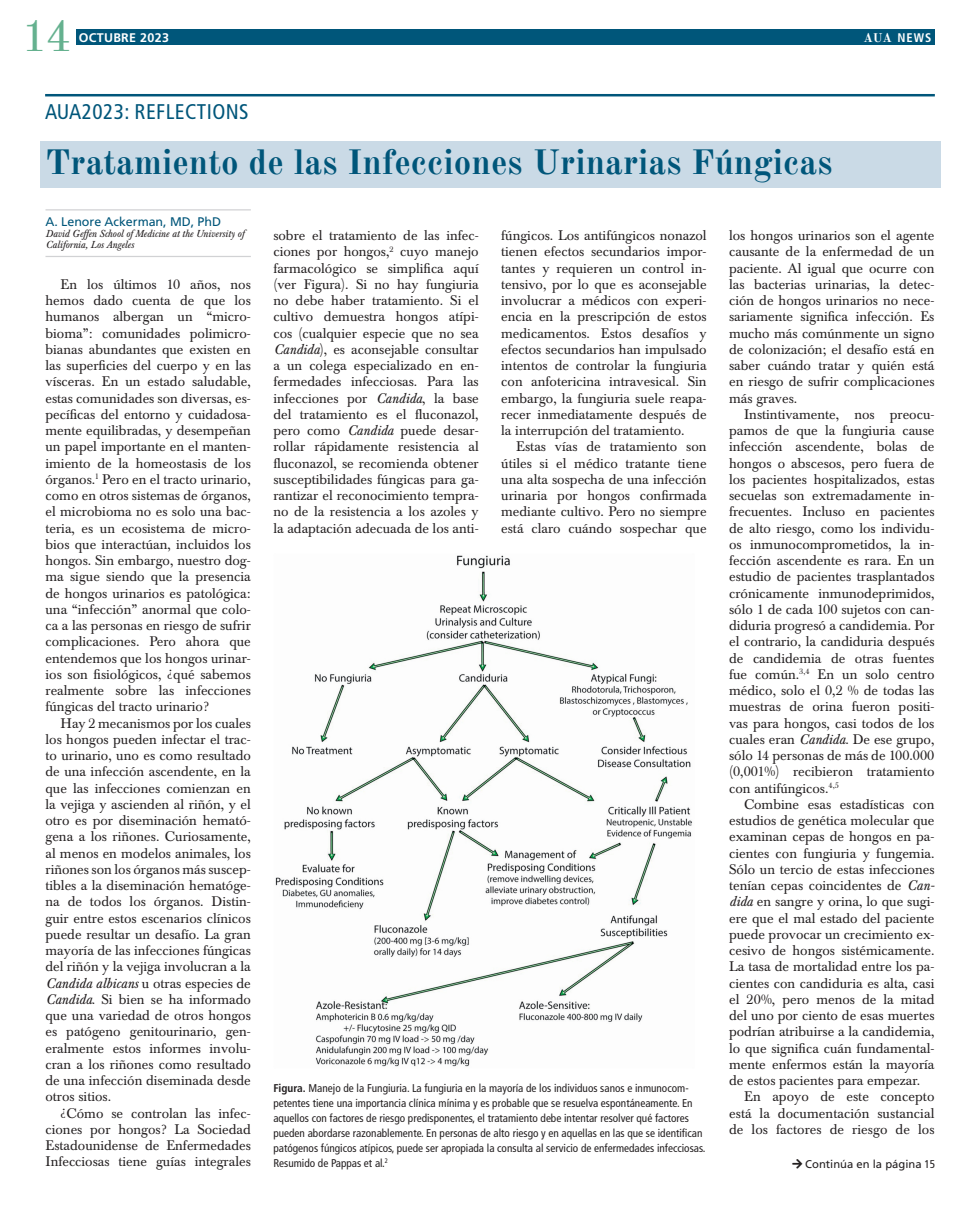
<style>
.page{position:relative;width:979px;height:1215px;background:#fff}
.page>*{position:absolute;margin:0;border:0;box-sizing:border-box;transform-origin:0 0}
.t1{font:45px "Old Standard TT";color:#65b18f}
.Headline_Blue_Backgr{font:700 35px "Old Standard TT";color:#00567a}
.Columns_Head{font:condensed 21.25px "Frutiger LT Pro";letter-spacing:.02em;color:#00567a}
.Paragraph{font:13.75px/16.2px "Baskerville BE";color:#231f20;text-align:justify}
.NAme{font:12.5px "Frutiger LT Pro";letter-spacing:-.005em;color:#00567a}
.t2{font:700 12.5px "Frutiger LT Pro";letter-spacing:.025em;color:#fff}
.t3{font:700 condensed 12.5px "Frutiger LT Pro";color:#fff}
.t4{font:condensed 11.25px/15px "Frutiger LT Pro";color:#231f20}
.Continued_on{font:11.25px "Frutiger LT Pro";color:#231f20}
.Affiliation{font:italic 10px/11.2px "Baskerville BE";letter-spacing:-.005em;color:#231f20}
.s1{font-family:"Old Standard TT";font-stretch:normal}
.s2{font-style:italic}
.s3{font-weight:700}
.s4{font-stretch:condensed}
</style>
<div class="page">
<div style="left:76px;top:29px;width:858px;height:16px;background:#00567a"></div>
<div style="left:40px;top:142px;width:900px;height:46px;background:#cadae6"></div>
<hr style="left:46px;top:209px;width:205px;height:1px;background:#d1d2d4">
<hr style="left:45px;top:256px;width:206px;height:1px;background:#d1d2d4">
<hr style="left:45px;top:94px;width:890px;height:2px;background:#00567a">
<img style="left:275px;top:555px;width:417px;height:512px">
<h1 class="t1" style="left:22px;top:2px;width:51px">14</h1>
<p class="t2" style="left:79px;top:30px;width:92px">OCTUBRE 2023</p>
<p class="t3" style="left:863px;top:30px;width:70px"><span class="s1">AUA</span> NEWS</p>
<p class="Columns_Head" style="left:45px;top:99px;width:205px">AUA2023: REFLECTIONS</p>
<p class="Headline_Blue_Backgr" style="left:46px;top:135px;width:788px">Tratamiento de las Infecciones Urinarias Fúngicas</p>
<p class="NAme" style="left:46px;top:214px;width:177px">A. Lenore Ackerman, MD, PhD</p>
<p class="Affiliation" style="left:46px;top:228px;width:200px">David Geffen School of Medicine at the University of<br>California, Los Angeles</p>
<p class="Paragraph" style="left:46px;top:276px;width:207px;text-indent:15px">En los últimos 10 años, nos hemos dado cuenta de que los humanos albergan un “micro&shy;bioma”: comunidades polimicro&shy;bianas abundantes que existen en las superficies del cuerpo y en las vísceras. En un estado saludable, estas comunidades son diversas, es&shy;pecíficas del entorno y cuidadosa&shy;mente equilibradas, y desempeñan un papel importante en el manten&shy;imiento de la homeostasis de los órganos.<sup>1</sup> Pero en el tracto urinario, como en otros sistemas de órganos, el microbioma no es solo una bac&shy;teria, es un ecosistema de micro&shy;bios que interactúan, incluidos los hongos. Sin embargo, nuestro dog&shy;ma sigue siendo que la presencia de hongos urinarios es patológica: una “infección” anormal que colo&shy;ca a las personas en riesgo de sufrir complicaciones. Pero ahora que entendemos que los hongos urinar&shy;ios son fisiológicos, ¿qué sabemos realmente sobre las infecciones fúngicas del tracto urinario?</p>
<p class="Paragraph" style="left:46px;top:715px;width:207px;text-indent:15px">Hay 2 mecanismos por los cuales los hongos pueden infectar el trac&shy;to urinario, uno es como resultado de una infección ascendente, en la que las infecciones comienzan en la vejiga y ascienden al riñón, y el otro es por diseminación hemató&shy;gena a los riñones. Curiosamente, al menos en modelos animales, los riñones son los órganos más suscep&shy;tibles a la diseminación hematóge&shy;na de todos los órganos. Distin&shy;guir entre estos escenarios clínicos puede resultar un desafío. La gran mayoría de las infecciones fúngicas del riñón y la vejiga involucran a la <span class="s2">Candida albicans</span> u otras especies de <span class="s2">Candida</span>. Si bien se ha informado que una variedad de otros hongos es patógeno genitourinario, gen&shy;eralmente estos informes involu&shy;cran a los riñones como resultado de una infección diseminada desde otros sitios.</p>
<p class="Paragraph" style="left:46px;top:1105px;width:207px;text-indent:15px">¿Cómo se controlan las infec&shy;ciones por hongos? La Sociedad Estadounidense de Enfermedades Infecciosas tiene guías integrales</p>
<p class="Paragraph" style="left:273px;top:228px;width:207px">sobre el tratamiento de las infec&shy;ciones por hongos,<sup>2</sup> cuyo manejo farmacológico se simplifica aquí (ver Figura). Si no hay fungiuria no debe haber tratamiento. Si el cultivo demuestra hongos atípi&shy;cos (cualquier especie que no sea <span class="s2">Candida</span>), es aconsejable consultar a un colega especializado en en&shy;fermedades infecciosas. Para las infecciones por <span class="s2">Candida</span>, la base del tratamiento es el fluconazol, pero como <span class="s2">Candida</span> puede desar&shy;rollar rápidamente resistencia al fluconazol, se recomienda obtener susceptibilidades fúngicas para ga&shy;rantizar el reconocimiento tempra&shy;no de la resistencia a los azoles y la adaptación adecuada de los anti-</p>
<p class="Paragraph" style="left:501px;top:228px;width:207px">fúngicos. Los antifúngicos nonazol tienen efectos secundarios impor&shy;tantes y requieren un control in&shy;tensivo, por lo que es aconsejable involucrar a médicos con experi&shy;encia en la prescripción de estos medicamentos. Estos desafíos y efectos secundarios han impulsado intentos de controlar la fungiuria con anfotericina intravesical. Sin embargo, la fungiuria suele reapa&shy;recer inmediatamente después de la interrupción del tratamiento.</p>
<p class="Paragraph" style="left:729px;top:228px;width:207px">los hongos urinarios son el agente causante de la enfermedad de un paciente. Al igual que ocurre con las bacterias urinarias, la detec&shy;ción de hongos urinarios no nece&shy;sariamente significa infección. Es mucho más comúnmente un signo de colonización; el desafío está en saber cuándo tratar y quién está en riesgo de sufrir complicaciones más graves.</p>
<p class="Paragraph" style="left:729px;top:406px;width:207px;text-indent:15px">Instintivamente, nos preocu&shy;pamos de que la fungiuria cause infección ascendente, bolas de hongos o abscesos, pero fuera de los pacientes hospitalizados, estas secuelas son extremadamente in&shy;frecuentes. Incluso en pacientes de alto riesgo, como los individu&shy;os inmunocomprometidos, la in&shy;fección ascendente es rara. En un estudio de pacientes trasplantados crónicamente inmunodeprimidos, sólo 1 de cada 100 sujetos con can&shy;diduria progresó a candidemia. Por el contrario, la candiduria después de candidemia de otras fuentes fue común.<sup>3,4</sup> En un solo centro médico, solo el 0,2 % de todas las muestras de orina fueron positi&shy;vas para hongos, casi todos de los cuales eran <span class="s2">Candida</span>. De ese grupo, sólo 14 personas de más de 100.000 (0,001%) recibieron tratamiento con antifúngicos.<sup>4,5</sup></p>
<p class="Paragraph" style="left:729px;top:796px;width:207px;text-indent:15px">Combine esas estadísticas con estudios de genética molecular que examinan cepas de hongos en pa&shy;cientes con fungiuria y fungemia.<br>Sólo un tercio de estas infecciones tenían cepas coincidentes de <span class="s2">Can&shy;dida</span> en sangre y orina, lo que sugi&shy;ere que el mal estado del paciente puede provocar un crecimiento ex&shy;cesivo de hongos sistémicamente.<br>La tasa de mortalidad entre los pa&shy;cientes con candiduria es alta, casi el 20%, pero menos de la mitad del uno por ciento de esas muertes podrían atribuirse a la candidemia, lo que significa cuán fundamental&shy;mente enfermos están la mayoría de estos pacientes para empezar.</p>
<p class="Paragraph" style="left:729px;top:1089px;width:207px;text-indent:15px">En apoyo de este concepto está la documentación sustancial de los factores de riesgo de los</p>
<p class="Paragraph" style="left:501px;top:439px;width:207px;text-indent:15px">Estas vías de tratamiento son útiles si el médico tratante tiene una alta sospecha de una infección urinaria por hongos confirmada mediante cultivo. Pero no siempre está claro cuándo sospechar que</p>
<p class="t4" style="left:273px;top:1081px;width:434px"><span class="s3">Figura.</span> Manejo de la Fungiuria. La fungiuria en la mayoría de los individuos sanos e inmunocom&shy;petentes tiene una importancia clínica mínima y es probable que se resuelva espontáneamente. En aquellos con factores de riesgo predisponentes, el tratamiento debe intentar resolver qué factores pueden abordarse razonablemente. En personas de alto riesgo y en aquellas en las que se identifican patógenos fúngicos atípicos, puede ser apropiada la consulta al servicio de enfermedades infecciosas.<br>Resumido de Pappas et al.<sup>2</sup></p>
<p class="Continued_on" style="left:792px;top:1157px;width:144px">□▼ Continúa en la página <span class="s4">15</span></p>
</div>
